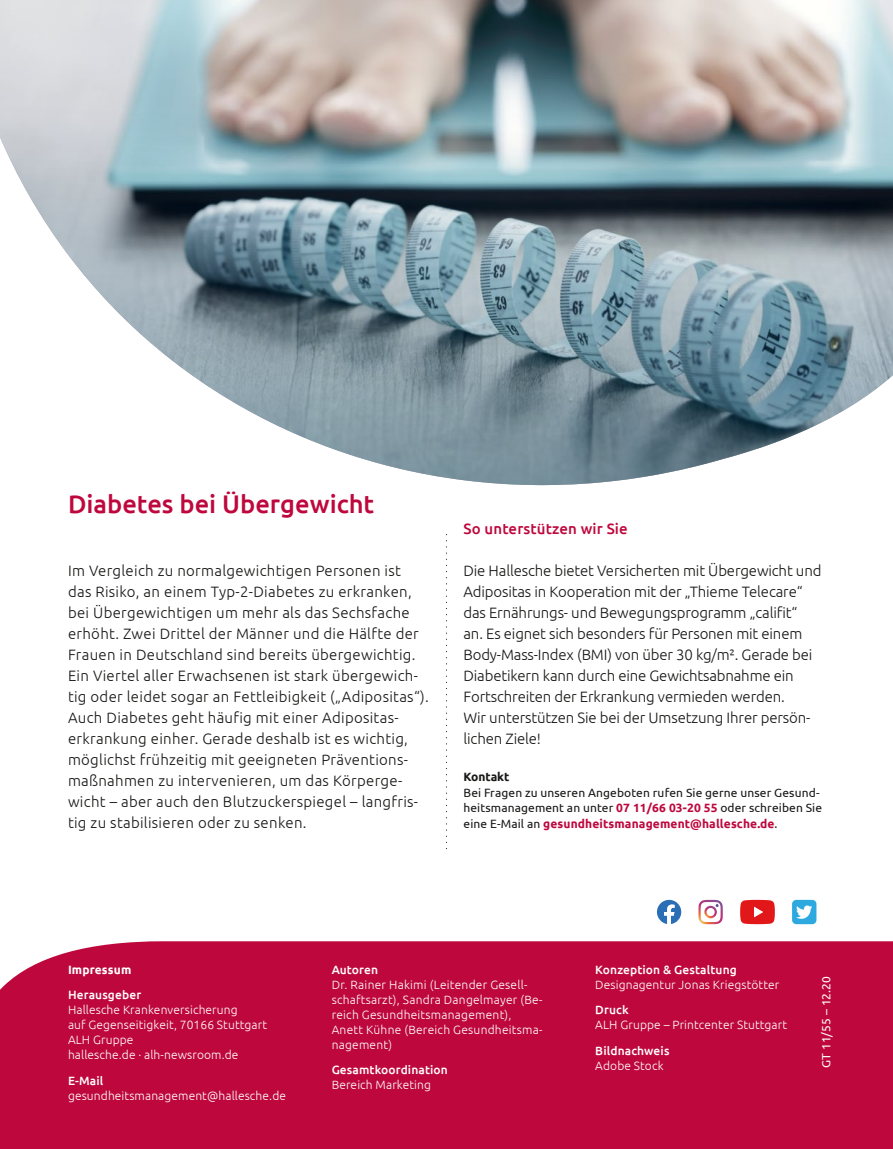
<style>
.page{position:relative;width:893px;height:1149px;background:#fff}
.page>*{position:absolute;margin:0;border:0;box-sizing:border-box;transform-origin:0 0}
.t1{font:500 25.5px "Ubuntu";color:#be083d}
.t2{font:300 15px/21px "Ubuntu";letter-spacing:.02em;color:#181716}
.t3{font:300 15px/21px "Ubuntu";letter-spacing:-.01em;color:#181716}
.t4{font:500 15px "Ubuntu";letter-spacing:.01em;color:#be083d}
.t5{font:300 12px/15px "Ubuntu";letter-spacing:.01em;color:#fff}
.t6{font:12px/15.8px "Ubuntu";letter-spacing:.01em;color:#181716}
.t7{font:500 12px "Ubuntu";letter-spacing:.01em;color:#fff}
.t8{font:12px "Ubuntu";letter-spacing:.01em;color:#fff}
.t9{font:700 12px "Ubuntu";letter-spacing:.01em;color:#fff}
.t10{font:700 12px "Ubuntu";letter-spacing:-.005em;color:#181716}
.s1{font-weight:700;color:#be083d}
</style>
<div class="page">
<img style="left:0;top:0;width:893px;height:486px">
<svg style="left:446px;top:534px;width:1px;height:309px"></svg>
<div style="left:0;top:941px;width:893px;height:207px;background:#be083d"></div>
<svg style="left:657px;top:899px;width:24px;height:24px"></svg>
<svg style="left:792px;top:899px;width:24px;height:24px"></svg>
<svg style="left:740px;top:899px;width:35px;height:24px"></svg>
<svg style="left:698px;top:899px;width:25px;height:24px"></svg>
<h1 class="t1" style="left:68px;top:487px;width:308px">Diabetes bei Übergewicht</h1>
<p class="t2" style="left:68px;top:559px;width:362px">Im Vergleich zu normalgewichtigen Personen ist<br>das Risiko, an einem Typ-2-Diabetes zu erkranken, bei Übergewichtigen um mehr als das Sechsfache erhöht. Zwei Drittel der Männer und die Hälfte der Frauen in Deutschland sind bereits übergewichtig.<br>Ein Viertel aller Erwachsenen ist stark übergewich&shy;tig oder leidet sogar an Fettleibigkeit („Adipositas“).<br>Auch Diabetes geht häufig mit einer Adipositas&shy;erkrankung einher. Gerade deshalb ist es wichtig, möglichst frühzeitig mit geeigneten Präventions&shy;maßnahmen zu intervenieren, um das Körperge&shy;wicht – aber auch den Blutzuckerspiegel – langfris&shy;tig zu stabilisieren oder zu senken.</p>
<p class="t4" style="left:463px;top:519px;width:166px">So unterstützen wir Sie</p>
<p class="t3" style="left:463px;top:559px;width:359px">Die Hallesche bietet Versicherten mit Übergewicht und Adipositas in Kooperation mit der „Thieme Telecare“ das Ernährungs- und Bewegungsprogramm „califit“<br>an. Es eignet sich besonders für Personen mit einem Body-Mass-Index (BMI) von über 30 kg/m². Gerade bei Diabetikern kann durch eine Gewichtsabnahme ein Fortschreiten der Erkrankung vermieden werden.<br>Wir unterstützen Sie bei der Umsetzung Ihrer persön&shy;lichen Ziele!</p>
<p class="t10" style="left:463px;top:769px;width:47px">Kontakt</p>
<p class="t6" style="left:463px;top:783px;width:360px">Bei Fragen zu unseren Angeboten rufen Sie gerne unser Gesund&shy;heitsmanagement an unter <span class="s1">07 11/66 03-20 55</span> oder schreiben Sie eine E-Mail an <span class="s1">gesundheitsmanagement@hallesche.de</span>.</p>
<p class="t9" style="left:68px;top:961px;width:65px">Impressum</p>
<p class="t7" style="left:68px;top:986px;width:75px">Herausgeber</p>
<p class="t5" style="left:68px;top:1001px;width:200px">Hallesche Krankenversicherung<br>auf Gegenseitigkeit, 70166 Stuttgart<br>ALH Gruppe<br>hallesche.de · alh-newsroom.de</p>
<p class="t7" style="left:68px;top:1072px;width:37px">E-Mail</p>
<p class="t5" style="left:68px;top:1087px;width:219px">gesundheitsmanagement@hallesche.de</p>
<p class="t7" style="left:332px;top:961px;width:48px">Autoren</p>
<p class="t5" style="left:332px;top:976px;width:212px">Dr. Rainer Hakimi (Leitender Gesell&shy;schaftsarzt), Sandra Dangelmayer (Be&shy;reich Gesundheitsmanagement),<br>Anett Kühne (Bereich Gesundheitsma&shy;nagement)</p>
<p class="t7" style="left:332px;top:1061px;width:118px">Gesamtkoordination</p>
<p class="t5" style="left:332px;top:1076px;width:101px">Bereich Marketing</p>
<p class="t7" style="left:595px;top:961px;width:143px">Konzeption &amp; Gestaltung</p>
<p class="t5" style="left:595px;top:976px;width:185px">Designagentur Jonas Kriegstötter</p>
<p class="t7" style="left:595px;top:1001px;width:35px">Druck</p>
<p class="t5" style="left:595px;top:1016px;width:193px">ALH Gruppe – Printcenter Stuttgart</p>
<p class="t7" style="left:595px;top:1042px;width:76px">Bildnachweis</p>
<p class="t5" style="left:595px;top:1057px;width:70px">Adobe Stock</p>
<p class="t8" style="left:819px;top:1067px;width:94px;rotate:-90deg">GT 11/55 – 12.20</p>
</div>
